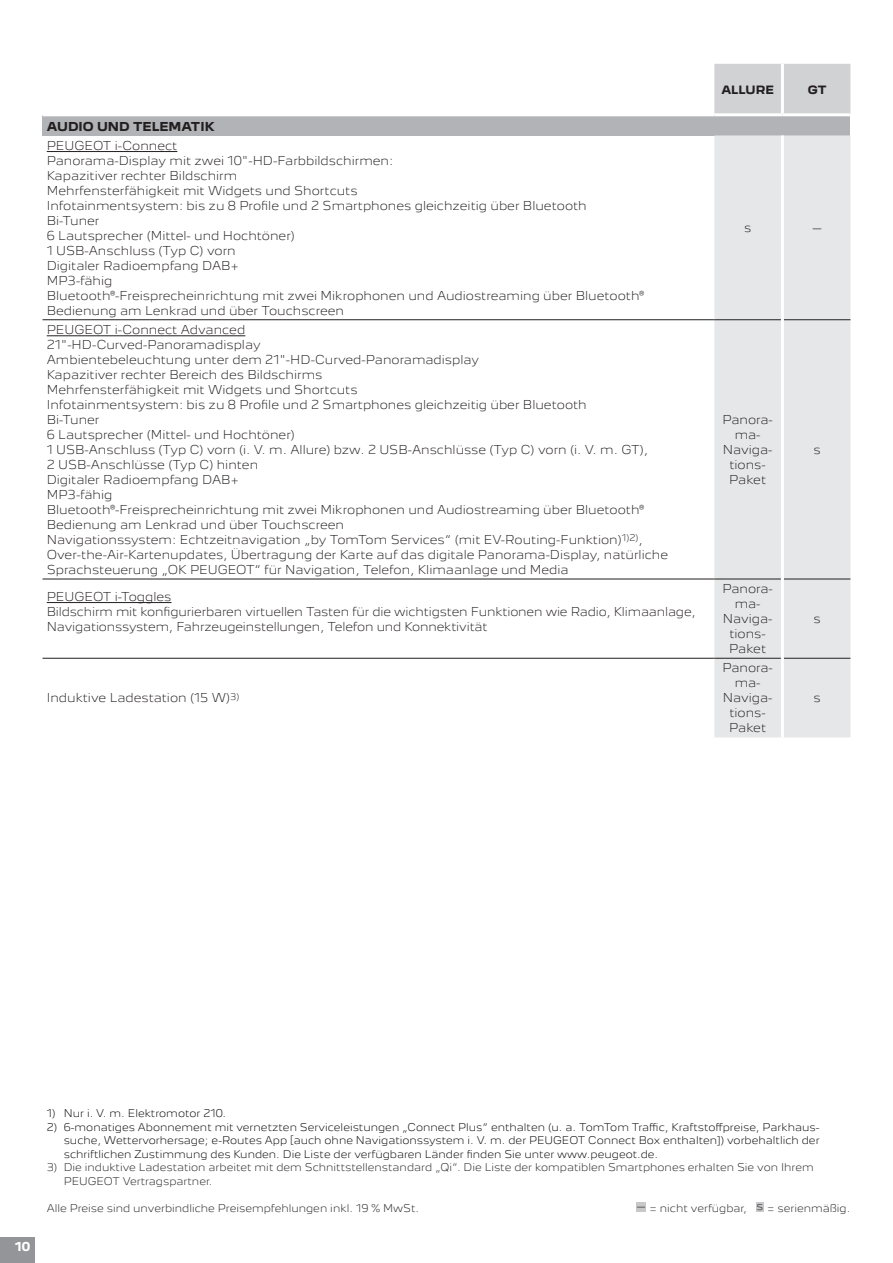
<style>
.page{position:relative;width:893px;height:1263px;background:#fff}
.page>*{position:absolute;margin:0;border:0;box-sizing:border-box;transform-origin:0 0}
._15_Serienausstattung_NFZ_Tabelle_2_Boxe_{font:300 11.25px/15px "Peugeot New";color:#231f20}
._15_Serienausstattung_NFZ_Tabelle_2_Boxe_-2{font:700 11.25px "Peugeot New";color:#231f20}
.t1{font:700 11.25px "Peugeot New";color:#fff}
._12_Pakete_Austattung_Tabelle_2_Boxer_Ka_{font:700 10.5px "Peugeot New";color:#231f20}
._008_Fussnote{font:300 10.5px "Peugeot New";color:#231f20}
.Fußnote_7pt_Light_linksbündig{font:300 9.75px/13.5px "Peugeot New";color:#000;text-align:justify}
.Fußnote_7pt_Light_linksbündig-2{font:300 9.75px/13.5px "Peugeot New";color:#231f20}
._008_Fussnote-2{font:300 9.75px "Peugeot New";color:#231f20}
</style>
<div class="page">
<div style="left:0;top:1237px;width:35px;height:26px;background:#939598"></div>
<svg style="left:43px;top:135px;width:671px;height:523px"></svg>
<div style="left:714px;top:64px;width:136px;height:49px;background:#d1d2d4"></div>
<div style="left:43px;top:115px;width:807px;height:20px;background:#b2b3b7"></div>
<svg style="left:714px;top:135px;width:136px;height:602px;background:#e6e7e9"></svg>
<hr style="left:714px;top:319px;width:67px;height:1px;background:#231f20">
<hr style="left:784px;top:319px;width:66px;height:1px;background:#231f20">
<hr style="left:714px;top:579px;width:67px;height:1px;background:#231f20">
<hr style="left:784px;top:579px;width:66px;height:1px;background:#231f20">
<hr style="left:714px;top:658px;width:67px;height:1px;background:#231f20">
<hr style="left:784px;top:658px;width:66px;height:1px;background:#231f20">
<hr style="left:781px;top:64px;width:3px;height:49px;background:#fff">
<hr style="left:781px;top:135px;width:3px;height:185px;background:#fff">
<hr style="left:781px;top:320px;width:3px;height:259px;background:#fff">
<hr style="left:781px;top:579px;width:3px;height:79px;background:#fff">
<hr style="left:781px;top:658px;width:3px;height:79px;background:#fff">
<hr style="left:43px;top:113px;width:671px;height:3px;background:#fff">
<hr style="left:714px;top:113px;width:68px;height:3px;background:#fff">
<hr style="left:782px;top:113px;width:68px;height:3px;background:#fff">
<hr style="left:43px;top:319px;width:671px;height:1px;background:#231f20">
<hr style="left:43px;top:579px;width:671px;height:1px;background:#231f20">
<hr style="left:43px;top:658px;width:671px;height:1px;background:#231f20">
<hr style="left:47px;top:151px;width:130px;height:1px;background:#231f20">
<hr style="left:47px;top:335px;width:198px;height:1px;background:#231f20">
<hr style="left:47px;top:602px;width:125px;height:1px;background:#231f20">
<div style="left:637px;top:1202px;width:9px;height:10px;background:#c7c8ca"></div>
<div style="left:756px;top:1202px;width:7px;height:10px;background:#c7c8ca"></div>
<p class="_15_Serienausstattung_NFZ_Tabelle_2_Boxe_-2" style="left:47px;top:119px;width:169px">AUDIO UND TELEMATIK</p>
<p class="_15_Serienausstattung_NFZ_Tabelle_2_Boxe_" style="left:47px;top:138px;width:132px">PEUGEOT i-Connect</p>
<p class="_15_Serienausstattung_NFZ_Tabelle_2_Boxe_" style="left:47px;top:153px;width:541px">Panorama-Display mit zwei 10"-HD-Farbbildschirmen:<br>Kapazitiver rechter Bildschirm<br>Mehrfensterfähigkeit mit Widgets und Shortcuts<br>Infotainmentsystem: bis zu 8 Profile und 2 Smartphones gleichzeitig über Bluetooth</p>
<p class="_15_Serienausstattung_NFZ_Tabelle_2_Boxe_" style="left:47px;top:213px;width:54px">Bi-Tuner</p>
<p class="_15_Serienausstattung_NFZ_Tabelle_2_Boxe_" style="left:47px;top:228px;width:250px">6 Lautsprecher (Mittel- und Hochtöner)</p>
<p class="_15_Serienausstattung_NFZ_Tabelle_2_Boxe_" style="left:47px;top:243px;width:190px">1 USB-Anschluss (Typ C) vorn</p>
<p class="_15_Serienausstattung_NFZ_Tabelle_2_Boxe_" style="left:47px;top:258px;width:194px">Digitaler Radioempfang DAB+</p>
<p class="_15_Serienausstattung_NFZ_Tabelle_2_Boxe_" style="left:47px;top:273px;width:67px">MP3-fähig</p>
<p class="_15_Serienausstattung_NFZ_Tabelle_2_Boxe_" style="left:47px;top:288px;width:599px">Bluetooth®-Freisprecheinrichtung mit zwei Mikrophonen und Audiostreaming über Bluetooth®</p>
<p class="_15_Serienausstattung_NFZ_Tabelle_2_Boxe_" style="left:47px;top:303px;width:299px">Bedienung am Lenkrad und über Touchscreen</p>
<p class="_15_Serienausstattung_NFZ_Tabelle_2_Boxe_" style="left:47px;top:322px;width:200px">PEUGEOT i-Connect Advanced</p>
<p class="_15_Serienausstattung_NFZ_Tabelle_2_Boxe_" style="left:47px;top:337px;width:215px">21"-HD-Curved-Panoramadisplay</p>
<p class="_15_Serienausstattung_NFZ_Tabelle_2_Boxe_" style="left:47px;top:352px;width:434px">Ambientebeleuchtung unter dem 21"-HD-Curved-Panoramadisplay</p>
<p class="_15_Serienausstattung_NFZ_Tabelle_2_Boxe_" style="left:47px;top:367px;width:277px">Kapazitiver rechter Bereich des Bildschirms</p>
<p class="_15_Serienausstattung_NFZ_Tabelle_2_Boxe_" style="left:47px;top:382px;width:312px">Mehrfensterfähigkeit mit Widgets und Shortcuts</p>
<p class="_15_Serienausstattung_NFZ_Tabelle_2_Boxe_" style="left:47px;top:397px;width:541px">Infotainmentsystem: bis zu 8 Profile und 2 Smartphones gleichzeitig über Bluetooth</p>
<p class="_15_Serienausstattung_NFZ_Tabelle_2_Boxe_" style="left:47px;top:412px;width:54px">Bi-Tuner</p>
<p class="_15_Serienausstattung_NFZ_Tabelle_2_Boxe_" style="left:47px;top:427px;width:250px">6 Lautsprecher (Mittel- und Hochtöner)</p>
<p class="_15_Serienausstattung_NFZ_Tabelle_2_Boxe_" style="left:47px;top:442px;width:603px">1 USB-Anschluss (Typ C) vorn (i. V. m. Allure) bzw. 2 USB-Anschlüsse (Typ C) vorn (i. V. m. GT),<br>2 USB-Anschlüsse (Typ C) hinten</p>
<p class="_15_Serienausstattung_NFZ_Tabelle_2_Boxe_" style="left:47px;top:472px;width:194px">Digitaler Radioempfang DAB+</p>
<p class="_15_Serienausstattung_NFZ_Tabelle_2_Boxe_" style="left:47px;top:487px;width:67px">MP3-fähig</p>
<p class="_15_Serienausstattung_NFZ_Tabelle_2_Boxe_" style="left:47px;top:502px;width:599px">Bluetooth®-Freisprecheinrichtung mit zwei Mikrophonen und Audiostreaming über Bluetooth®</p>
<p class="_15_Serienausstattung_NFZ_Tabelle_2_Boxe_" style="left:47px;top:517px;width:299px">Bedienung am Lenkrad und über Touchscreen</p>
<p class="_15_Serienausstattung_NFZ_Tabelle_2_Boxe_" style="left:47px;top:532px;width:598px">Navigationssystem: Echtzeitnavigation „by TomTom Services“ (mit EV-Routing-Funktion)<sup>1)2)</sup>,</p>
<p class="_15_Serienausstattung_NFZ_Tabelle_2_Boxe_" style="left:47px;top:547px;width:623px">Over-the-Air-Kartenupdates, Übertragung der Karte auf das digitale Panorama-Display, natürliche<br>Sprachsteuerung „OK PEUGEOT“ für Navigation, Telefon, Klimaanlage und Media</p>
<p class="_15_Serienausstattung_NFZ_Tabelle_2_Boxe_" style="left:47px;top:589px;width:126px">PEUGEOT i-Toggles</p>
<p class="_15_Serienausstattung_NFZ_Tabelle_2_Boxe_" style="left:47px;top:604px;width:650px">Bildschirm mit konfigurierbaren virtuellen Tasten für die wichtigsten Funktionen wie Radio, Klimaanlage,<br>Navigationssystem, Fahrzeugeinstellungen, Telefon und Konnektivität</p>
<p class="_15_Serienausstattung_NFZ_Tabelle_2_Boxe_" style="left:47px;top:690px;width:194px">Induktive Ladestation (15 W)<sup>3)</sup></p>
<p class="_12_Pakete_Austattung_Tabelle_2_Boxer_Ka_" style="left:721px;top:82px;width:54px">ALLURE</p>
<p class="_12_Pakete_Austattung_Tabelle_2_Boxer_Ka_" style="left:808px;top:82px;width:20px">GT</p>
<p class="_15_Serienausstattung_NFZ_Tabelle_2_Boxe_" style="left:744px;top:220px;width:9px">s</p>
<p class="_15_Serienausstattung_NFZ_Tabelle_2_Boxe_" style="left:813px;top:220px;width:10px">–</p>
<p class="_15_Serienausstattung_NFZ_Tabelle_2_Boxe_" style="left:722px;top:412px;width:52px;text-align:center">Panora&shy;ma-<br>Naviga&shy;tions-<br>Paket</p>
<p class="_15_Serienausstattung_NFZ_Tabelle_2_Boxe_" style="left:722px;top:581px;width:52px;text-align:center">Panora&shy;ma-<br>Naviga&shy;tions-<br>Paket</p>
<p class="_15_Serienausstattung_NFZ_Tabelle_2_Boxe_" style="left:722px;top:660px;width:52px;text-align:center">Panora&shy;ma-<br>Naviga&shy;tions-<br>Paket</p>
<p class="_15_Serienausstattung_NFZ_Tabelle_2_Boxe_" style="left:814px;top:442px;width:9px">s</p>
<p class="_15_Serienausstattung_NFZ_Tabelle_2_Boxe_" style="left:814px;top:611px;width:9px">s</p>
<p class="_15_Serienausstattung_NFZ_Tabelle_2_Boxe_" style="left:814px;top:690px;width:9px">s</p>
<p class="t1" style="left:15px;top:1239px;width:17px">10</p>
<p class="Fußnote_7pt_Light_linksbündig" style="left:47px;top:1107px;width:181px">1) Nur i. V. m. Elektromotor 210.</p>
<p class="Fußnote_7pt_Light_linksbündig" style="left:64px;top:1120px;width:757px;text-indent:-17px">2) 6-monatiges Abonnement mit vernetzten Serviceleistungen „Connect Plus“ enthalten (u. a. TomTom Traffic, Kraftstoffpreise, Parkhaus&shy;suche, Wettervorhersage; e-Routes App [auch ohne Navigationssystem i. V. m. der PEUGEOT Connect Box enthalten]) vorbehaltlich der schriftlichen Zustimmung des Kunden. Die Liste der verfügbaren Länder finden Sie unter www.peugeot.de.</p>
<p class="Fußnote_7pt_Light_linksbündig-2" style="left:64px;top:1161px;width:751px;text-indent:-17px">3) Die induktive Ladestation arbeitet mit dem Schnittstellenstandard „Qi“. Die Liste der kompatiblen Smartphones erhalten Sie von Ihrem<br>PEUGEOT Vertragspartner.</p>
<p class="Fußnote_7pt_Light_linksbündig-2" style="left:47px;top:1201px;width:374px">Alle Preise sind unverbindliche Preisempfehlungen inkl. 19 % MwSt.</p>
<p class="_008_Fussnote" style="left:637px;top:1199px;width:9px">–</p>
<p class="_008_Fussnote-2" style="left:650px;top:1202px;width:99px">= nicht verfügbar,</p>
<p class="_008_Fussnote" style="left:756px;top:1199px;width:8px">s</p>
<p class="_008_Fussnote-2" style="left:767px;top:1202px;width:85px">= serienmäßig.</p>
</div>
